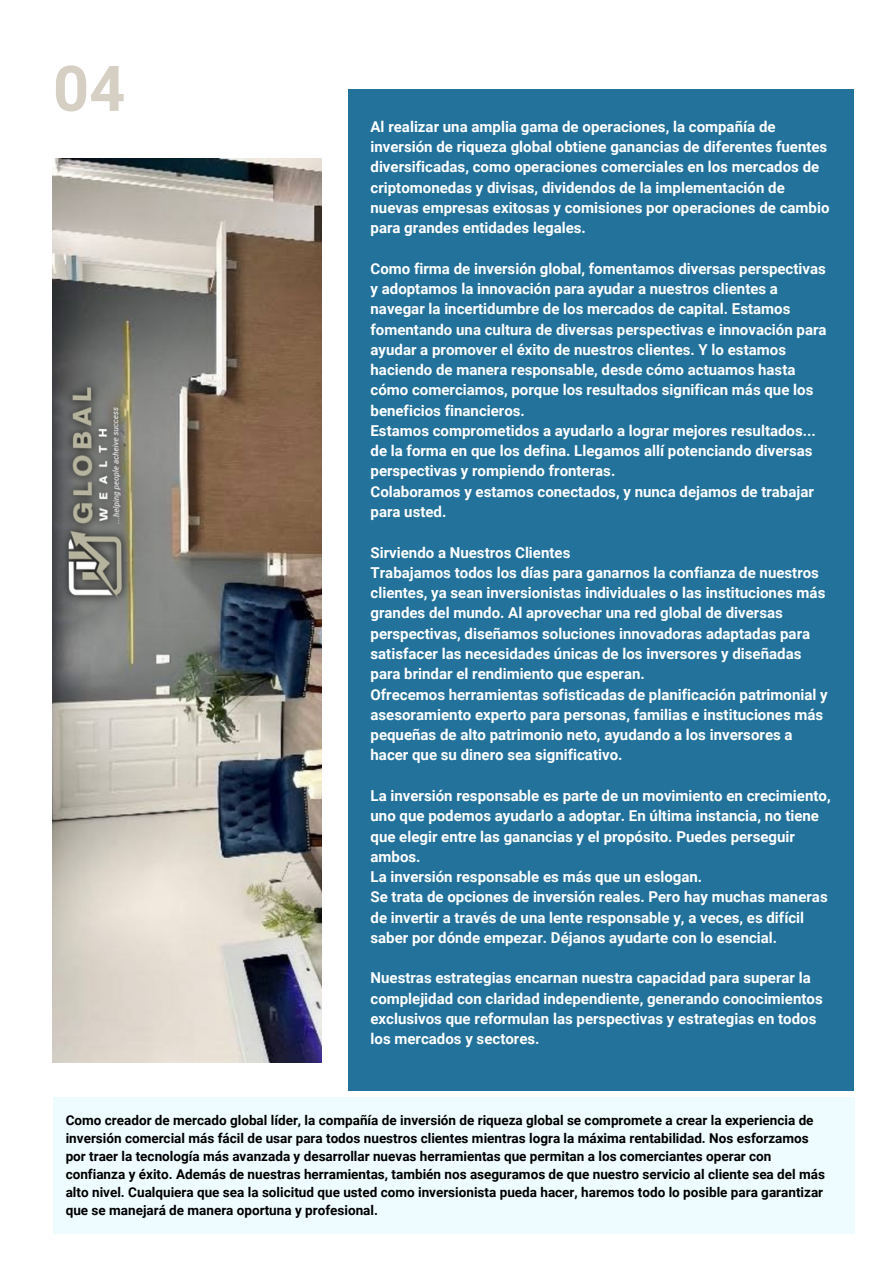
<style>
.page{position:relative;width:894px;height:1263px;background:#fff}
.page>*{position:absolute;margin:0;border:0;box-sizing:border-box;transform-origin:0 0}
.t1{font:700 63px "Roboto";color:#d6d0c4}
.t2{font:700 15px/20.2px "Roboto";color:#fff}
.t3{font:700 13.5px/18px "Roboto";color:#000}
</style>
<div class="page">
<img style="left:53px;top:158px;width:268px;height:904px">
<div style="left:348px;top:89px;width:506px;height:1001px;background:#22729b"></div>
<div style="left:53px;top:1096px;width:800px;height:137px;background:#eefcff"></div>
<h1 class="t1" style="left:53px;top:52px;width:74px">04</h1>
<p class="t2" style="left:370px;top:116px;width:460px">Al realizar una amplia gama de operaciones, la compañía de inversión de riqueza global obtiene ganancias de diferentes fuentes diversificadas, como operaciones comerciales en los mercados de criptomonedas y divisas, dividendos de la implementación de nuevas empresas exitosas y comisiones por operaciones de cambio para grandes entidades legales.</p>
<p class="t2" style="left:370px;top:258px;width:457px">Como firma de inversión global, fomentamos diversas perspectivas y adoptamos la innovación para ayudar a nuestros clientes a navegar la incertidumbre de los mercados de capital. Estamos fomentando una cultura de diversas perspectivas e innovación para ayudar a promover el éxito de nuestros clientes. Y lo estamos haciendo de manera responsable, desde cómo actuamos hasta cómo comerciamos, porque los resultados significan más que los beneficios financieros.<br>Estamos comprometidos a ayudarlo a lograr mejores resultados... de la forma en que los defina. Llegamos allí potenciando diversas perspectivas y rompiendo fronteras.<br>Colaboramos y estamos conectados, y nunca dejamos de trabajar para usted.</p>
<p class="t2" style="left:370px;top:542px;width:458px">Sirviendo a Nuestros Clientes<br>Trabajamos todos los días para ganarnos la confianza de nuestros clientes, ya sean inversionistas individuales o las instituciones más grandes del mundo. Al aprovechar una red global de diversas perspectivas, diseñamos soluciones innovadoras adaptadas para satisfacer las necesidades únicas de los inversores y diseñadas para brindar el rendimiento que esperan.<br>Ofrecemos herramientas sofisticadas de planificación patrimonial y asesoramiento experto para personas, familias e instituciones más pequeñas de alto patrimonio neto, ayudando a los inversores a hacer que su dinero sea significativo.</p>
<p class="t2" style="left:370px;top:785px;width:461px">La inversión responsable es parte de un movimiento en crecimiento, uno que podemos ayudarlo a adoptar. En última instancia, no tiene que elegir entre las ganancias y el propósito. Puedes perseguir ambos.<br>La inversión responsable es más que un eslogan.<br>Se trata de opciones de inversión reales. Pero hay muchas maneras de invertir a través de una lente responsable y, a veces, es difícil saber por dónde empezar. Déjanos ayudarte con lo esencial.</p>
<p class="t2" style="left:370px;top:968px;width:453px">Nuestras estrategias encarnan nuestra capacidad para superar la complejidad con claridad independiente, generando conocimientos exclusivos que reformulan las perspectivas y estrategias en todos los mercados y sectores.</p>
<p class="t3" style="left:66px;top:1110px;width:760px">Como creador de mercado global líder, la compañía de inversión de riqueza global se compromete a crear la experiencia de inversión comercial más fácil de usar para todos nuestros clientes mientras logra la máxima rentabilidad. Nos esforzamos por traer la tecnología más avanzada y desarrollar nuevas herramientas que permitan a los comerciantes operar con confianza y éxito. Además de nuestras herramientas, también nos aseguramos de que nuestro servicio al cliente sea del más alto nivel. Cualquiera que sea la solicitud que usted como inversionista pueda hacer, haremos todo lo posible para garantizar que se manejará de manera oportuna y profesional.</p>
</div>
